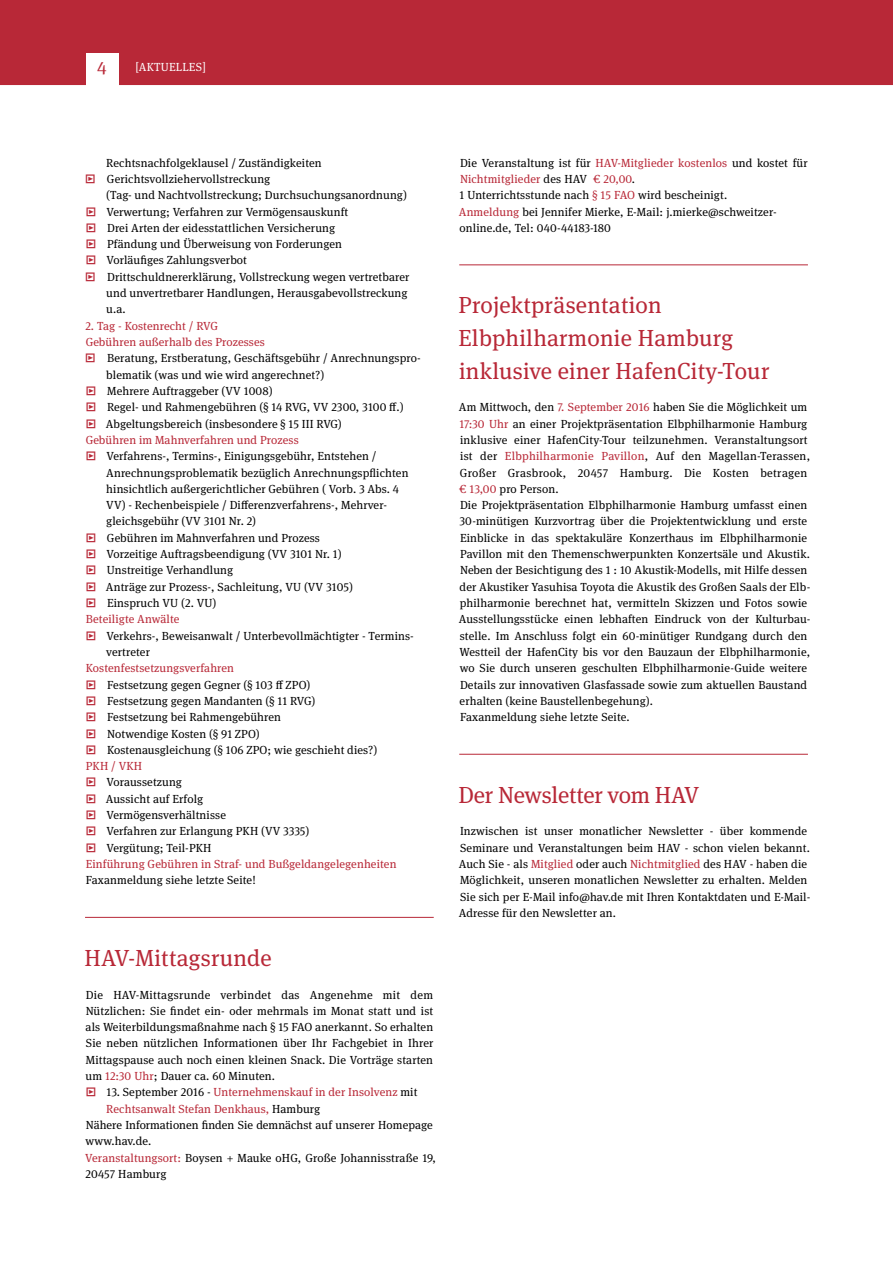
<style>
.page{position:relative;width:893px;height:1263px;background:#fff}
.page>*{position:absolute;margin:0;border:0;box-sizing:border-box;transform-origin:0 0}
.t1{font:23.25px/32.5px "Meta Serif Pro";letter-spacing:.01em;color:#b82837}
.t2{font:23.25px "Meta Serif Pro";letter-spacing:-.01em;color:#b82837}
.t3{font:18px "Meta Serif Pro";color:#b82837}
.t4{font:11.7px/16.4px "Meta Serif Pro";letter-spacing:.01em;color:#000}
.t5{font:11.7px "Meta Serif Pro";letter-spacing:.01em;color:#b82837}
.t6{font:11.7px "Meta Serif Pro";letter-spacing:.02em;color:#fff}
.s1{color:#b82837}
.s2{color:#000}
</style>
<div class="page">
<hr style="left:0;top:84px;width:893px;height:1px;background:#b82837">
<div style="left:0;top:0;width:893px;height:84px;background:#b82837"></div>
<div style="left:86px;top:53px;width:32px;height:33px;background:#fff"></div>
<hr style="left:85px;top:917px;width:349px;height:1px;background:#b82837">
<hr style="left:459px;top:264px;width:349px;height:1px;background:#b82837">
<hr style="left:459px;top:754px;width:349px;height:1px;background:#b82837">
<h2 class="t3" style="left:97px;top:55px;width:11px">4</h2>
<p class="t6" style="left:135px;top:58px;width:72px">[AKTUELLES]</p>
<p class="t4" style="left:86px;top:154px;width:238px;text-indent:21px">Rechtsnachfolgeklausel / Zuständigkeiten <span class="s1">ʾ</span> Gerichtsvollziehervollstreckung</p>
<p class="t4" style="left:106px;top:186px;width:302px">(Tag- und Nachtvollstreckung; Durchsuchungsanordnung)</p>
<p class="t4" style="left:86px;top:203px;width:263px"><span class="s1">ʾ</span> Verwertung; Verfahren zur Vermögensauskunft</p>
<p class="t4" style="left:86px;top:219px;width:250px"><span class="s1">ʾ</span> Drei Arten der eidesstattlichen Versicherung</p>
<p class="t4" style="left:86px;top:235px;width:257px"><span class="s1">ʾ</span> Pfändung und Überweisung von Forderungen</p>
<p class="t4" style="left:86px;top:252px;width:162px"><span class="s1">ʾ</span> Vorläufiges Zahlungsverbot</p>
<p class="t4" style="left:86px;top:268px;width:325px"><span class="s1">ʾ</span> Drittschuldnererklärung, Vollstreckung wegen vertretbarer</p>
<p class="t4" style="left:106px;top:284px;width:303px">und unvertretbarer Handlungen, Herausgabevollstreckung</p>
<p class="t4" style="left:106px;top:301px;width:21px">u.a.</p>
<p class="t5" style="left:86px;top:317px;width:134px">2. Tag - Kostenrecht / RVG</p>
<p class="t5" style="left:86px;top:333px;width:181px">Gebühren außerhalb des Prozesses</p>
<p class="t4" style="left:86px;top:349px;width:337px"><span class="s1">ʾ</span> Beratung, Erstberatung, Geschäftsgebühr / Anrechnungspro-</p>
<p class="t4" style="left:106px;top:366px;width:220px">blematik (was und wie wird angerechnet?)</p>
<p class="t4" style="left:86px;top:382px;width:188px"><span class="s1">ʾ</span> Mehrere Auftraggeber (VV 1008)</p>
<p class="t4" style="left:86px;top:398px;width:319px"><span class="s1">ʾ</span> Regel- und Rahmengebühren (§ 14 RVG, VV 2300, 3100 ff.)</p>
<p class="t4" style="left:86px;top:415px;width:257px"><span class="s1">ʾ</span> Abgeltungsbereich (insbesondere § 15 III RVG)</p>
<p class="t5" style="left:86px;top:431px;width:215px">Gebühren im Mahnverfahren und Prozess</p>
<p class="t4" style="left:86px;top:447px;width:292px"><span class="s1">ʾ</span> Verfahrens-, Termins-, Einigungsgebühr, Entstehen /</p>
<p class="t4" style="left:106px;top:464px;width:304px">Anrechnungsproblematik bezüglich Anrechnungspflichten</p>
<p class="t4" style="left:106px;top:480px;width:294px">hinsichtlich außergerichtlicher Gebühren ( Vorb. 3 Abs. 4</p>
<p class="t4" style="left:106px;top:496px;width:282px">VV) - Rechenbeispiele / Differenzverfahrens-, Mehrver-</p>
<p class="t4" style="left:106px;top:513px;width:151px">gleichsgebühr (VV 3101 Nr. 2)</p>
<p class="t4" style="left:86px;top:529px;width:235px"><span class="s1">ʾ</span> Gebühren im Mahnverfahren und Prozess</p>
<p class="t4" style="left:86px;top:545px;width:257px"><span class="s1">ʾ</span> Vorzeitige Auftragsbeendigung (VV 3101 Nr. 1)</p>
<p class="t4" style="left:86px;top:562px;width:148px"><span class="s1">ʾ</span> Unstreitige Verhandlung</p>
<p class="t4" style="left:86px;top:578px;width:268px"><span class="s1">ʾ</span> Anträge zur Prozess-, Sachleitung, VU (VV 3105)</p>
<p class="t4" style="left:86px;top:594px;width:132px"><span class="s1">ʾ</span> Einspruch VU (2. VU)</p>
<p class="t5" style="left:86px;top:611px;width:95px">Beteiligte Anwälte</p>
<p class="t4" style="left:86px;top:627px;width:329px"><span class="s1">ʾ</span> Verkehrs-, Beweisanwalt / Unterbevollmächtigter - Termins-</p>
<p class="t4" style="left:106px;top:643px;width:45px">vertreter</p>
<p class="t4" style="left:86px;top:659px;width:312px"><span class="s1">Kostenfestsetzungsverfahren<br>ʾ</span> Festsetzung gegen Gegner (§ 103 ff ZPO)<br><span class="s1">ʾ</span> Festsetzung gegen Mandanten (§ 11 RVG)<br><span class="s1">ʾ</span> Festsetzung bei Rahmengebühren<br><span class="s1">ʾ</span> Notwendige Kosten (§ 91 ZPO)<br><span class="s1">ʾ</span> Kostenausgleichung (§ 106 ZPO; wie geschieht dies?)<br><span class="s1">PKH / VKH<br>ʾ</span> Voraussetzung<br><span class="s1">ʾ</span> Aussicht auf Erfolg<br><span class="s1">ʾ</span> Vermögensverhältnisse<br><span class="s1">ʾ</span> Verfahren zur Erlangung PKH (VV 3335)<br><span class="s1">ʾ</span> Vergütung; Teil-PKH<br><span class="s1">Einführung Gebühren in Straf- und Bußgeldangelegenheiten</span></p>
<p class="t4" style="left:86px;top:871px;width:171px">Faxanmeldung siehe letzte Seite!</p>
<h1 class="t1" style="left:84px;top:940px;width:189px">HAV-Mittagsrunde</h1>
<p class="t4" style="left:86px;top:986px;width:349px">Die HAV-Mittagsrunde verbindet das Angenehme mit dem</p>
<p class="t4" style="left:86px;top:1002px;width:349px">Nützlichen: Sie findet ein- oder mehrmals im Monat statt und ist</p>
<p class="t4" style="left:86px;top:1018px;width:349px">als Weiterbildungsmaßnahme nach § 15 FAO anerkannt. So erhalten</p>
<p class="t4" style="left:86px;top:1035px;width:349px">Sie neben nützlichen Informationen über Ihr Fachgebiet in Ihrer</p>
<p class="t4" style="left:86px;top:1051px;width:349px">Mittagspause auch noch einen kleinen Snack. Die Vorträge starten</p>
<p class="t4" style="left:86px;top:1067px;width:191px">um <span class="s1">12:30 Uhr</span>; Dauer ca. 60 Minuten.</p>
<p class="t5" style="left:86px;top:1084px;width:333px">ʾ <span class="s2">13. September 2016 -</span> Unternehmenskauf in der Insolvenz <span class="s2">mit</span></p>
<p class="t5" style="left:106px;top:1100px;width:215px">Rechtsanwalt Stefan Denkhaus, <span class="s2">Hamburg</span></p>
<p class="t4" style="left:86px;top:1116px;width:349px">Nähere Informationen finden Sie demnächst auf unserer Homepage</p>
<p class="t4" style="left:86px;top:1132px;width:67px">www.hav.de.</p>
<p class="t4" style="left:85px;top:1149px;width:352px"><span class="s1">Veranstaltungsort:</span> Boysen + Mauke oHG, Große Johannisstraße 19,</p>
<p class="t4" style="left:86px;top:1165px;width:82px">20457 Hamburg</p>
<p class="t4" style="left:459px;top:154px;width:350px">Die Veranstaltung ist für <span class="s1">HAV-Mitglieder kostenlos</span> und kostet für <span class="s1">Nichtmitglieder</span> des HAV <span class="s1">€ 20,00</span>.<br>1 Unterrichtsstunde nach <span class="s1">§ 15 FAO</span> wird bescheinigt.<br><span class="s1">Anmeldung</span> bei Jennifer Mierke, E-Mail: j.mierke@schweitzer&shy;online.de, Tel: 040-44183-180</p>
<h1 class="t1" style="left:459px;top:288px;width:312px">Projektpräsentation<br>Elbphilharmonie Hamburg inklusive einer HafenCity-Tour</h1>
<p class="t4" style="left:459px;top:398px;width:353px">Am Mittwoch, den <span class="s1">7. September 2016</span> haben Sie die Möglichkeit um <span class="s1">17:30 Uhr</span> an einer Projektpräsentation Elbphilharmonie Hamburg inklusive einer HafenCity-Tour teilzunehmen. Veranstaltungsort ist der <span class="s1">Elbphilharmonie Pavillon</span>, Auf den Magellan-Terassen, Großer Grasbrook, 20457 Hamburg. Die Kosten betragen <span class="s1">€ 13,00</span> pro Person.<br>Die Projektpräsentation Elbphilharmonie Hamburg umfasst einen 30-minütigen Kurzvortrag über die Projektentwicklung und erste Einblicke in das spektakuläre Konzerthaus im Elbphilharmonie Pavillon mit den Themenschwerpunkten Konzertsäle und Akustik.<br>Neben der Besichtigung des 1 : 10 Akustik-Modells, mit Hilfe dessen der Akustiker Yasuhisa Toyota die Akustik des Großen Saals der Elb&shy;philharmonie berechnet hat, vermitteln Skizzen und Fotos sowie Ausstellungsstücke einen lebhaften Eindruck von der Kulturbau&shy;stelle. Im Anschluss folgt ein 60-minütiger Rundgang durch den Westteil der HafenCity bis vor den Bauzaun der Elbphilharmonie, wo Sie durch unseren geschulten Elbphilharmonie-Guide weitere Details zur innovativen Glasfassade sowie zum aktuellen Baustand erhalten (keine Baustellenbegehung).<br>Faxanmeldung siehe letzte Seite.</p>
<h1 class="t2" style="left:459px;top:778px;width:242px">Der Newsletter vom HAV</h1>
<p class="t4" style="left:459px;top:822px;width:353px">Inzwischen ist unser monatlicher Newsletter - über kommende Seminare und Veranstaltungen beim HAV - schon vielen bekannt.<br>Auch Sie - als <span class="s1">Mitglied</span> oder auch <span class="s1">Nichtmitglied</span> des HAV - haben die Möglichkeit, unseren monatlichen Newsletter zu erhalten. Melden Sie sich per E-Mail info@hav.de mit Ihren Kontaktdaten und E-Mail-Adresse für den Newsletter an.</p>
</div>
